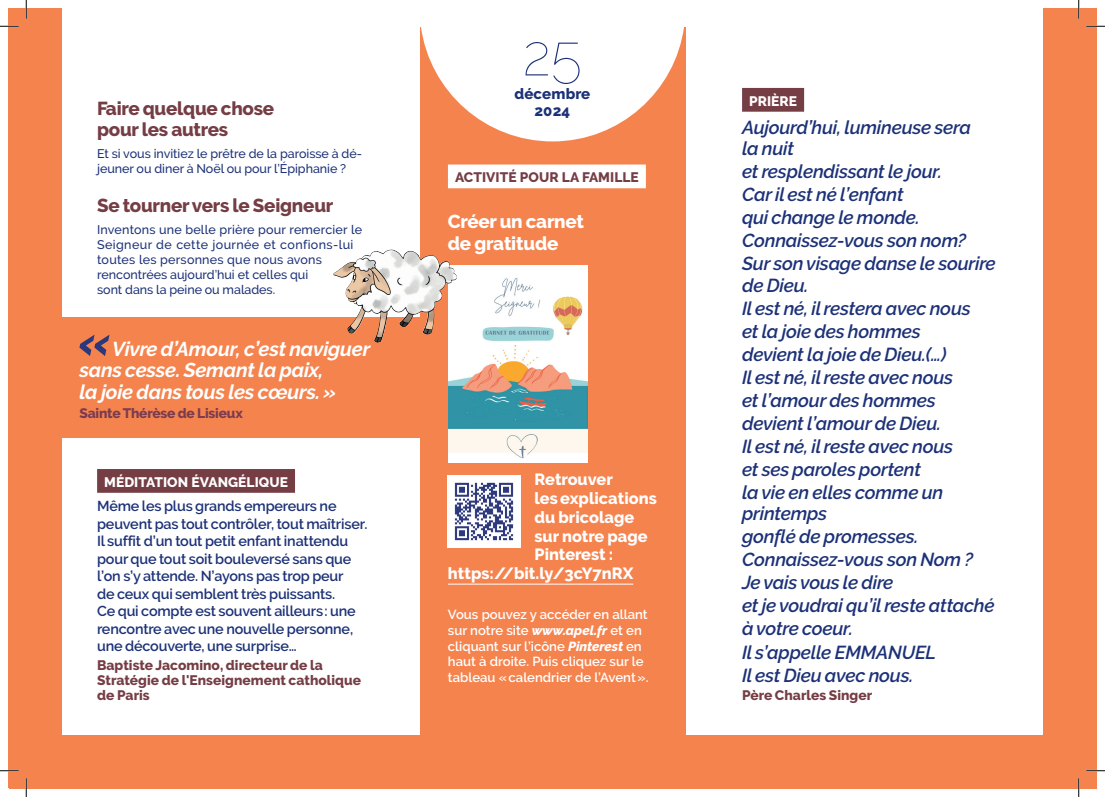
<style>
.page{position:relative;width:1105px;height:797px;background:#fff}
.page>*{position:absolute;margin:0;border:0;box-sizing:border-box;transform-origin:0 0}
.t1{font:100 57.5px "Raleway";color:#1c3177}
.t2{font:italic 700 20px/21.2px "Raleway";letter-spacing:-.01em;color:#fff}
.t3{font:italic 600 18.75px/23px "Raleway";letter-spacing:-.01em;color:#1c3177}
.t4{font:800 18.75px/21.2px "Raleway";letter-spacing:-.01em;color:#753d44}
.t5{font:800 18.75px/21.2px "Raleway";letter-spacing:-.01em;color:#fff}
.t6{font:800 16.25px "Raleway";color:#fff}
.t7{font:800 15px/16.9px "Raleway";letter-spacing:.01em;color:#1c3177;text-align:center}
.t8{font:600 14.38px/17.5px "Raleway";letter-spacing:-.01em;color:#1c3177}
.t9{font:800 13.75px/15px "Raleway";color:#753d44}
.t10{font:800 13.75px "Raleway";letter-spacing:.005em;color:#fff}
.t11{font:800 13.75px "Raleway";letter-spacing:-.01em;color:#7b3c4e}
.t12{font:600 13.12px/15.6px "Raleway";color:#fff}
.t13{font:500 12.5px/15px "Raleway";letter-spacing:.015em;color:#1c3177}
.t14{font:500 12.5px/15px "Raleway";letter-spacing:-.005em;color:#1c3177}
.s1{font-weight:800;font-style:italic}
</style>
<div class="page">
<div style="left:9px;top:9px;width:53px;height:779px;background:#f5834e"></div>
<div style="left:9px;top:735px;width:1087px;height:53px;background:#f5834e"></div>
<div style="left:1043px;top:9px;width:53px;height:779px;background:#f5834e"></div>
<div style="left:420px;top:27px;width:265px;height:761px;background:#f5834e"></div>
<div style="left:448px;top:164px;width:198px;height:24px;background:#fff"></div>
<hr style="left:448px;top:583px;width:185px;height:1px;background:#fff">
<img style="left:448px;top:475px;width:72px;height:73px">
<div style="left:742px;top:88px;width:62px;height:24px;background:#753d44"></div>
<div style="left:62px;top:317px;width:359px;height:120px;background:#f5834e"></div>
<svg style="left:79px;top:334px;width:30px;height:22px"></svg>
<svg style="left:421px;top:27px;width:263px;height:114px"></svg>
<div style="left:97px;top:469px;width:198px;height:24px;background:#753d44"></div>
<img style="left:449px;top:265px;width:138px;height:197px">
<img style="left:345px;top:249px;width:46px;height:16px">
<svg style="left:0;top:25px;width:19px;height:2px"></svg>
<svg style="left:1086px;top:25px;width:19px;height:2px"></svg>
<svg style="left:0;top:770px;width:19px;height:1px"></svg>
<svg style="left:1086px;top:770px;width:19px;height:1px"></svg>
<svg style="left:25px;top:0;width:2px;height:19px"></svg>
<svg style="left:25px;top:778px;width:2px;height:19px"></svg>
<svg style="left:1078px;top:0;width:1px;height:19px"></svg>
<svg style="left:1078px;top:778px;width:1px;height:19px"></svg>
<p class="t4" style="left:97px;top:98px;width:179px">Faire quelque chose pour les autres</p>
<p class="t14" style="left:97px;top:146px;width:266px">Et si vous invitiez le prêtre de la paroisse à dé&shy;jeuner ou diner à Noël ou pour l’Épiphanie ?</p>
<p class="t4" style="left:97px;top:195px;width:238px">Se tourner vers le Seigneur</p>
<p class="t13" style="left:97px;top:222px;width:267px">Inventons une belle prière pour remercier le Seigneur de cette journée et confions-lui toutes les personnes que nous avons rencontrées aujourd’hui et celles qui<br>sont dans la peine ou malades.</p>
<p class="t2" style="left:79px;top:338px;width:292px;text-indent:33px">Vivre d’Amour, c’est naviguer sans cesse. Semant la paix,<br>la joie dans tous les cœurs. »</p>
<p class="t11" style="left:79px;top:406px;width:165px">Sainte Thérèse de Lisieux</p>
<p class="t10" style="left:104px;top:474px;width:185px">MÉDITATION ÉVANGÉLIQUE</p>
<p class="t8" style="left:97px;top:497px;width:272px">Même les plus grands empereurs ne peuvent pas tout contrôler, tout maîtriser.<br>Il suffit d’un tout petit enfant inattendu pour que tout soit bouleversé sans que l’on s’y attende. N’ayons pas trop peur<br>de ceux qui semblent très puissants.<br>Ce qui compte est souvent ailleurs: une rencontre avec une nouvelle personne, une découverte, une surprise…</p>
<p class="t9" style="left:97px;top:657px;width:265px">Baptiste Jacomino, directeur de la<br>Stratégie de l'Enseignement catholique de Paris</p>
<h1 class="t1" style="left:523px;top:21px;width:60px">25</h1>
<p class="t7" style="left:514px;top:86px;width:77px">décembre<br>2024</p>
<p class="t9" style="left:455px;top:170px;width:185px">ACTIVITÉ POUR LA FAMILLE</p>
<p class="t5" style="left:448px;top:211px;width:138px">Créer un carnet de gratitude</p>
<p class="t6" style="left:534px;top:470px;width:80px">Retrouver</p>
<p class="t6" style="left:534px;top:489px;width:124px">les explications</p>
<p class="t6" style="left:534px;top:508px;width:101px">du bricolage</p>
<p class="t6" style="left:534px;top:526px;width:115px">sur notre page</p>
<p class="t6" style="left:534px;top:545px;width:80px">Pinterest :</p>
<p class="t6" style="left:448px;top:564px;width:187px">https://bit.ly/3cY7nRX</p>
<p class="t12" style="left:448px;top:607px;width:202px">Vous pouvez y accéder en allant sur notre site <span class="s1">www.apel.fr</span> et en cliquant sur l’icône <span class="s1">Pinterest</span> en haut à droite. Puis cliquez sur le tableau «calendrier de l’Avent».</p>
<p class="t10" style="left:749px;top:93px;width:49px">PRIÈRE</p>
<p class="t3" style="left:742px;top:117px;width:230px;line-height:21.2px">Aujourd’hui, lumineuse sera la nuit</p>
<p class="t3" style="left:742px;top:160px;width:255px">et resplendissant le jour.<br>Car il est né l’enfant<br>qui change le monde.<br>Connaissez-vous son nom?<br>Sur son visage danse le sourire</p>
<p class="t3" style="left:742px;top:273px;width:230px">de Dieu.<br>Il est né, il restera avec nous et la joie des hommes devient la joie de Dieu.(…)<br>Il est né, il reste avec nous et l’amour des hommes devient l’amour de Dieu.<br>Il est né, il reste avec nous et ses paroles portent<br>la vie en elles comme un</p>
<p class="t3" style="left:742px;top:502px;width:254px">printemps<br>gonflé de promesses.<br>Connaissez-vous son Nom ?<br>Je vais vous le dire<br>et je voudrai qu’il reste attaché à votre coeur.<br>Il s’appelle EMMANUEL<br>Il est Dieu avec nous.</p>
<p class="t9" style="left:742px;top:687px;width:132px">Père Charles Singer</p>
</div>
